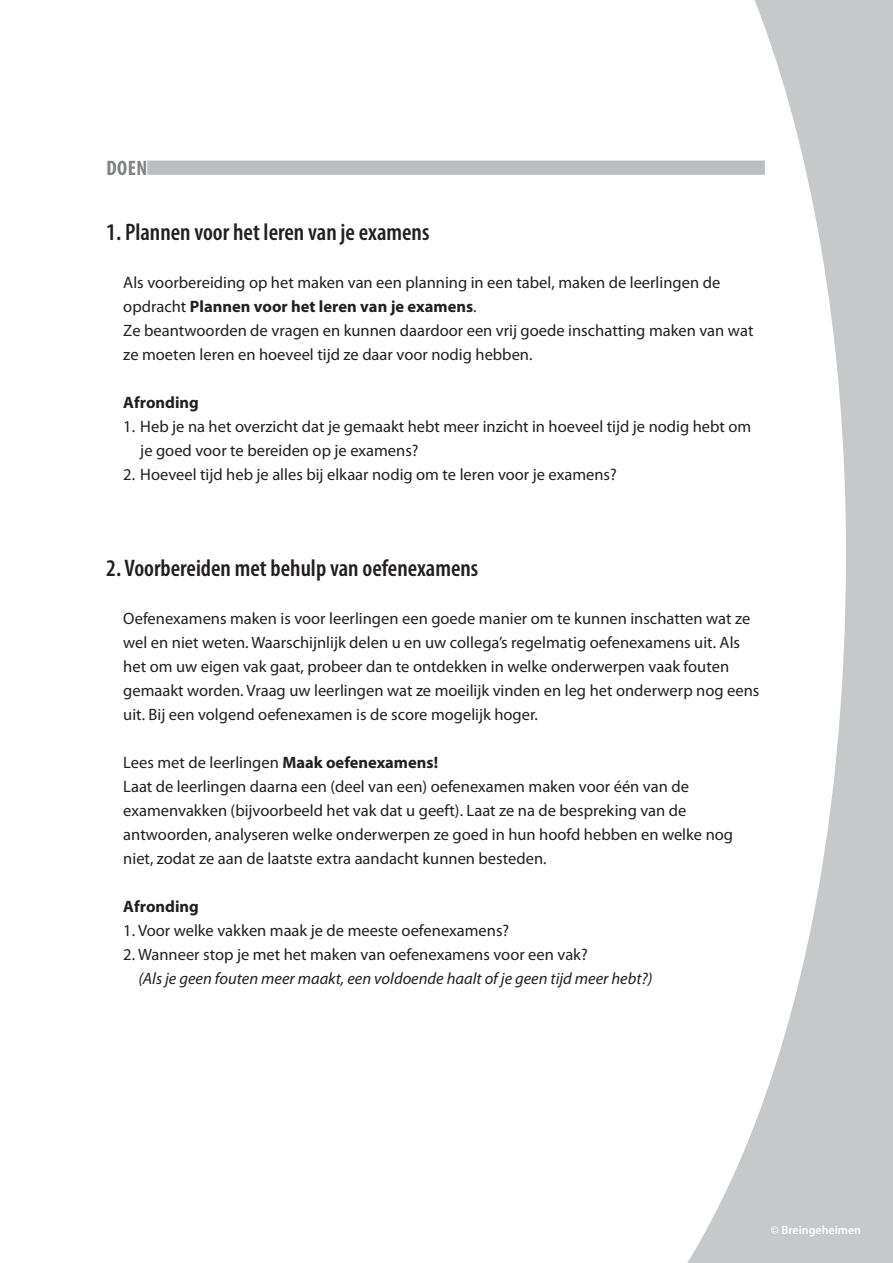
<style>
.page{position:relative;width:893px;height:1263px;background:#fff}
.page>*{position:absolute;margin:0;border:0;box-sizing:border-box;transform-origin:0 0}
.t1{font:600 condensed 24px "Myriad Pro";color:#231f20}
.t2{font:700 condensed 21px "Myriad Pro";color:#808285}
.t3{font:16.5px/24px "Myriad Pro";color:#231f20}
.t4{font:italic 16.5px "Myriad Pro";color:#231f20}
.t5{font:700 16.5px "Myriad Pro";color:#231f20}
.t6{font:600 12px "Myriad Pro";color:#fff}
.s1{font-weight:700}
</style>
<div class="page">
<svg style="left:679px;top:0;width:214px;height:1263px"></svg>
<div style="left:106px;top:161px;width:659px;height:14px;background:#bcbdc0"></div>
<div style="left:106px;top:159px;width:41px;height:18px;background:#fff"></div>
<p class="t2" style="left:107px;top:156px;width:42px">DOEN</p>
<h1 class="t1" style="left:106px;top:219px;width:325px">1. Plannen voor het leren van je examens</h1>
<p class="t3" style="left:123px;top:271px;width:632px">Als voorbereiding op het maken van een planning in een tabel, maken de leerlingen de opdracht <span class="s1">Plannen voor het leren van je examens</span>.<br>Ze beantwoorden de vragen en kunnen daardoor een vrij goede inschatting maken van wat ze moeten leren en hoeveel tijd ze daar voor nodig hebben.</p>
<p class="t5" style="left:123px;top:393px;width:77px">Afronding</p>
<p class="t3" style="left:140px;top:415px;width:612px;text-indent:-17px">1. Heb je na het overzicht dat je gemaakt hebt meer inzicht in hoeveel tijd je nodig hebt om je goed voor te bereiden op je examens?</p>
<p class="t3" style="left:123px;top:463px;width:495px">2. Hoeveel tijd heb je alles bij elkaar nodig om te leren voor je examens?</p>
<h1 class="t1" style="left:106px;top:555px;width:374px">2. Voorbereiden met behulp van oefenexamens</h1>
<p class="t3" style="left:123px;top:607px;width:638px">Oefenexamens maken is voor leerlingen een goede manier om te kunnen inschatten wat ze wel en niet weten. Waarschijnlijk delen u en uw collega’s regelmatig oefenexamens uit. Als het om uw eigen vak gaat, probeer dan te ontdekken in welke onderwerpen vaak fouten gemaakt worden. Vraag uw leerlingen wat ze moeilijk vinden en leg het onderwerp nog eens uit. Bij een volgend oefenexamen is de score mogelijk hoger.</p>
<p class="t3" style="left:123px;top:751px;width:611px">Lees met de leerlingen <span class="s1">Maak oefenexamens!<br></span>Laat de leerlingen daarna een (deel van een) oefenexamen maken voor één van de examenvakken (bijvoorbeeld het vak dat u geeft). Laat ze na de bespreking van de antwoorden, analyseren welke onderwerpen ze goed in hun hoofd hebben en welke nog niet, zodat ze aan de laatste extra aandacht kunnen besteden.</p>
<p class="t5" style="left:123px;top:897px;width:77px">Afronding</p>
<p class="t3" style="left:123px;top:919px;width:387px">1. Voor welke vakken maak je de meeste oefenexamens?</p>
<p class="t3" style="left:123px;top:943px;width:466px">2. Wanneer stop je met het maken van oefenexamens voor een vak?</p>
<p class="t4" style="left:138px;top:970px;width:516px">(Als je geen fouten meer maakt, een voldoende haalt of je geen tijd meer hebt?)</p>
<p class="t6" style="left:771px;top:1223px;width:92px">© Breingeheimen</p>
</div>
